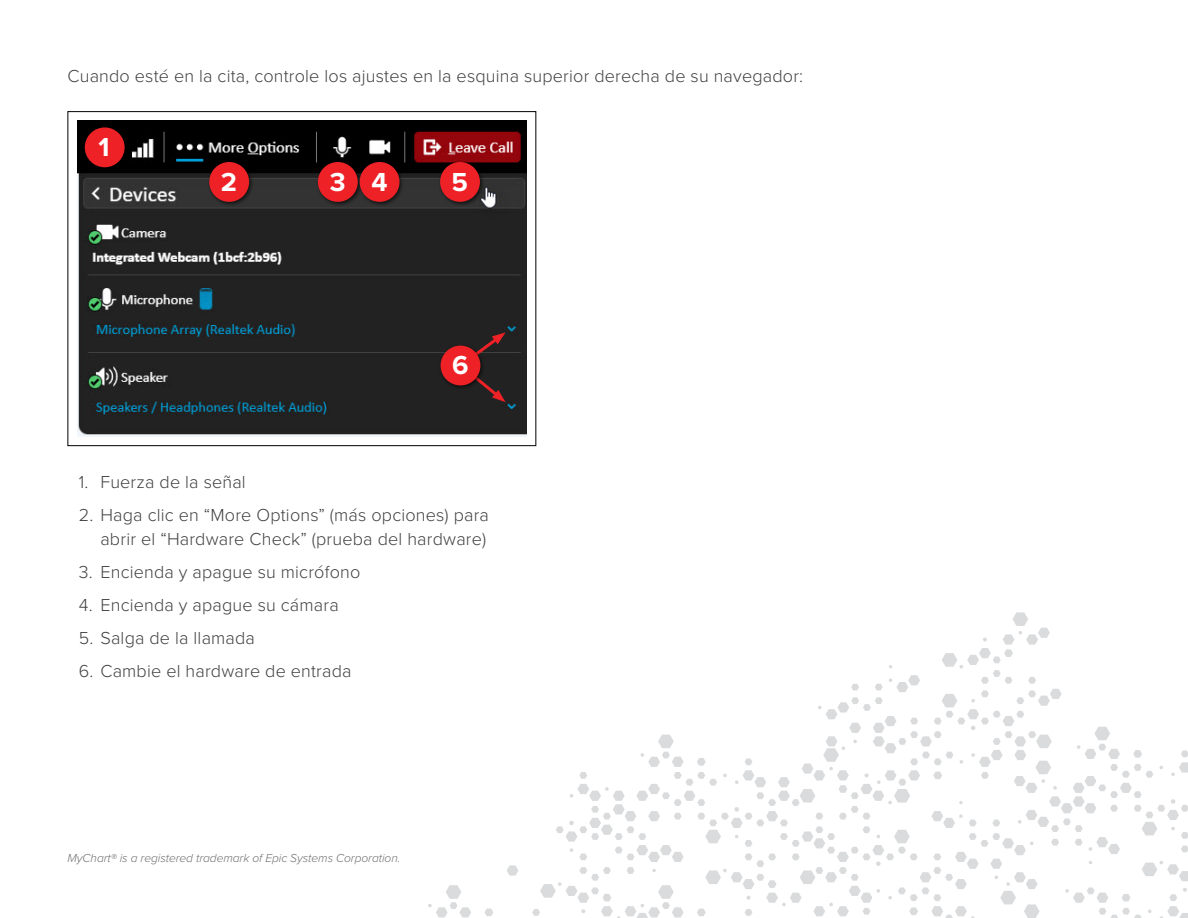
<style>
.page{position:relative;width:1188px;height:918px;background:#fff}
.page>*{position:absolute;margin:0;border:0;box-sizing:border-box;transform-origin:0 0}
.t1{font:700 27px "Proxima Nova";color:#fff}
.t2{font:300 18px/24px "Proxima Nova";letter-spacing:.01em;color:#414042;text-align:right}
.t3{font:italic 300 12px "Proxima Nova";letter-spacing:-.005em;color:#6d6e71}
</style>
<div class="page">
<svg style="left:428px;top:612px;width:760px;height:306px"></svg>
<img style="left:77px;top:121px;width:449px;height:316px">
<div style="left:68px;top:111px;width:468px;height:335px;border:1px solid #000"></div>
<div style="left:83px;top:126px;width:47px;height:47px;background:#000"></div>
<div style="left:85px;top:127px;width:40px;height:40px;background:#ed2126;border-radius:50%"></div>
<div style="left:207px;top:160px;width:47px;height:47px;background:#000;opacity:.6"></div>
<div style="left:209px;top:162px;width:40px;height:40px;background:#ed2126;border-radius:50%"></div>
<div style="left:316px;top:160px;width:47px;height:47px;background:#000;opacity:.6"></div>
<div style="left:318px;top:162px;width:40px;height:40px;background:#ed2126;border-radius:50%"></div>
<div style="left:438px;top:160px;width:47px;height:47px;background:#000;opacity:.6"></div>
<div style="left:440px;top:162px;width:40px;height:40px;background:#ed2126;border-radius:50%"></div>
<div style="left:358px;top:160px;width:47px;height:47px;background:#000;opacity:.6"></div>
<div style="left:360px;top:162px;width:40px;height:40px;background:#ed2126;border-radius:50%"></div>
<svg style="left:456px;top:332px;width:50px;height:70px;background:#352222"></svg>
<div style="left:439px;top:344px;width:47px;height:47px;background:#000;opacity:.6"></div>
<div style="left:441px;top:346px;width:39px;height:39px;background:#ed2126;border-radius:50%"></div>
<p class="t2" style="left:68px;top:63px;width:737px">Cuando esté en la cita, controle los ajustes en la esquina superior derecha de su navegador:</p>
<h1 class="t1" style="left:99px;top:127px;width:13px">1</h1>
<h1 class="t1" style="left:221px;top:162px;width:18px">2</h1>
<h1 class="t1" style="left:330px;top:162px;width:59px">3 4</h1>
<h1 class="t1" style="left:452px;top:162px;width:18px">5</h1>
<h1 class="t1" style="left:452px;top:345px;width:18px">6</h1>
<p class="t2" style="left:79px;top:469px;width:168px">1. Fuerza de la señal</p>
<p class="t2" style="left:79px;top:502px;width:412px">2. Haga clic en “More Options” (más opciones) para abrir el “Hardware Check” (prueba del hardware)</p>
<p class="t2" style="left:79px;top:559px;width:283px">3. Encienda y apague su micrófono</p>
<p class="t2" style="left:79px;top:592px;width:261px">4. Encienda y apague su cámara</p>
<p class="t2" style="left:79px;top:625px;width:178px">5. Salga de la llamada</p>
<p class="t2" style="left:79px;top:658px;width:274px">6. Cambie el hardware de entrada</p>
<p class="t3" style="left:68px;top:849px;width:334px">MyChart® is a registered trademark of Epic Systems Corporation.</p>
</div>
